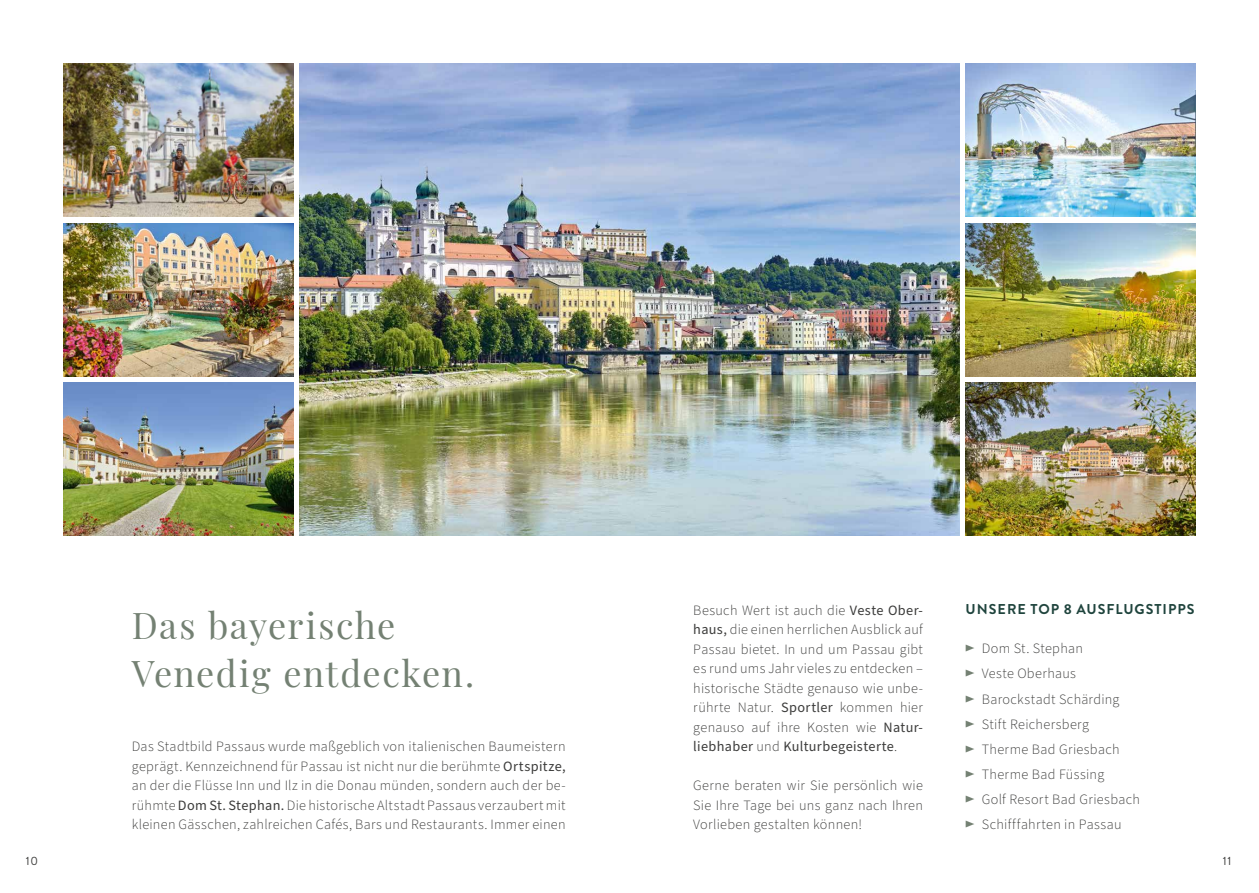
<style>
.page{position:relative;width:1259px;height:893px;background:#fff}
.page>*{position:absolute;margin:0;border:0;box-sizing:border-box;transform-origin:0 0}
.t1{font:36px/48px "Playfair Display";letter-spacing:.04em;color:#748173}
.t2{font:300 14.25px/19.5px "Source Sans Pro";letter-spacing:.025em;color:#3c3c3b;text-align:justify}
.t3{font:700 14.25px "Brandon Grotesque";letter-spacing:.07em;color:#1f443d}
.t4{font:12px "Brandon Grotesque";color:#3c3c3b}
.s1{font-weight:400}
.s2{color:#748173}
</style>
<div class="page">
<img style="left:300px;top:64px;width:659px;height:472px">
<img style="left:64px;top:64px;width:229px;height:153px">
<img style="left:64px;top:383px;width:229px;height:153px">
<img style="left:64px;top:223px;width:229px;height:153px">
<img style="left:965px;top:223px;width:230px;height:153px">
<img style="left:965px;top:383px;width:230px;height:153px">
<img style="left:965px;top:64px;width:230px;height:153px">
<h1 class="t1" style="left:132px;top:598px;width:344px">Das bayerische<br>Venedig entdecken.</h1>
<p class="t2" style="left:132px;top:737px;width:435px">Das Stadtbild Passaus wurde maßgeblich von italienischen Baumeistern geprägt. Kennzeichnend für Passau ist nicht nur die berühmte <span class="s1">Ortspitze, </span>an der die Flüsse Inn und Ilz in die Donau münden, sondern auch der be&shy;rühmte <span class="s1">Dom St. Stephan.</span> Die historische Altstadt Passaus verzaubert mit kleinen Gässchen, zahlreichen Cafés, Bars und Restaurants. Immer einen</p>
<p class="t2" style="left:693px;top:601px;width:231px">Besuch Wert ist auch die <span class="s1">Veste Ober&shy;haus,</span> die einen herrlichen Ausblick auf Passau bietet. In und um Passau gibt es rund ums Jahr vieles zu entdecken – historische Städte genauso wie unbe&shy;rührte Natur. <span class="s1">Sportler</span> kommen hier genauso auf ihre Kosten wie <span class="s1">Natur&shy;liebhaber</span> und <span class="s1">Kulturbegeisterte</span>.</p>
<p class="t2" style="left:693px;top:776px;width:231px">Gerne beraten wir Sie persönlich wie Sie Ihre Tage bei uns ganz nach Ihren Vorlieben gestalten können!</p>
<p class="t3" style="left:965px;top:599px;width:230px">UNSERE TOP 8 AUSFLUGSTIPPS</p>
<p class="t2" style="left:965px;top:636px;width:176px;line-height:25px;text-align:left"><span class="s2">►</span> Dom St. Stephan<br><span class="s2">►</span> Veste Oberhaus<br><span class="s2">►</span> Barockstadt Schärding<br><span class="s2">►</span> Stift Reichersberg<br><span class="s2">►</span> Therme Bad Griesbach<br><span class="s2">►</span> Therme Bad Füssing<br><span class="s2">►</span> Golf Resort Bad Griesbach <span class="s2">►</span> Schifffahrten in Passau</p>
<p class="t4" style="left:26px;top:853px;width:14px">10</p>
<p class="t4" style="left:1222px;top:853px;width:10px">11</p>
</div>
